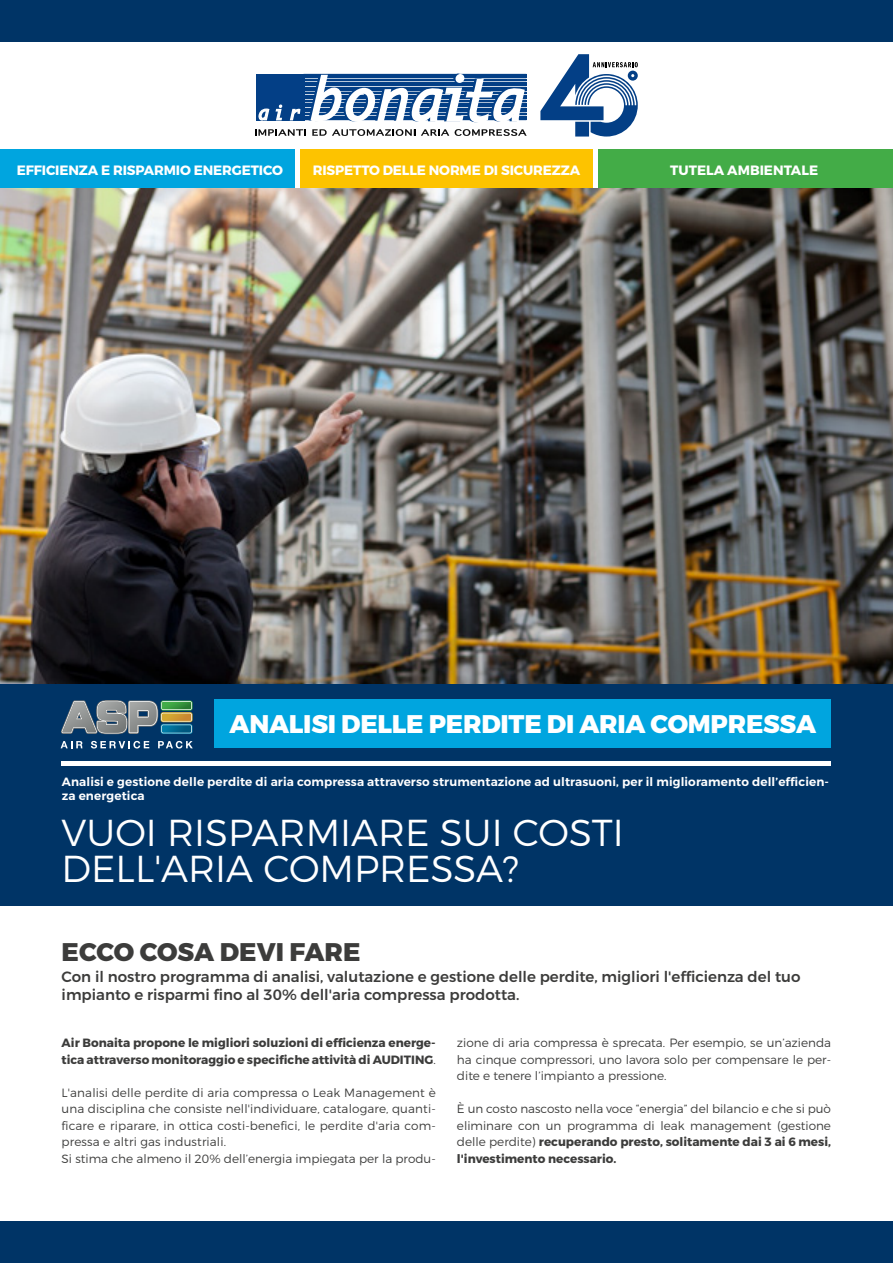
<style>
.page{position:relative;width:893px;height:1263px;background:#fff}
.page>*{position:absolute;margin:0;border:0;box-sizing:border-box;transform-origin:0 0}
.t1{font:300 37.5px/36px "Montserrat";color:#fff}
.t2{font:800 25.5px "Montserrat";letter-spacing:-.01em;color:#fff}
.t3{font:800 25.5px "Montserrat";color:#3c3c3b}
.t4{font:500 15px/18px "Montserrat";color:#3c3c3b}
.t5{font:700 13.5px "Montserrat";letter-spacing:-.01em;color:#fff}
.t6{font:300 12px/16.5px "Montserrat";letter-spacing:.01em;color:#3c3c3b;text-align:justify}
.t7{font:600 12px/14.4px "Montserrat";letter-spacing:.01em;color:#fff}
.t8{font:700 12px/16.5px "Montserrat";color:#3c3c3b}
.s1{font-weight:300}
.s2{font-weight:700}
</style>
<div class="page">
<img style="left:0;top:188px;width:893px;height:496px">
<div style="left:0;top:684px;width:893px;height:222px;background:#003466"></div>
<div style="left:215px;top:699px;width:616px;height:49px;background:#00a5df"></div>
<div style="left:0;top:1221px;width:893px;height:42px;background:#003466"></div>
<hr style="left:62px;top:762px;width:769px;height:4px;background:#fff">
<div style="left:0;top:150px;width:298px;height:38px;background:#00a5df"></div>
<div style="left:298px;top:150px;width:297px;height:38px;background:#fdc300"></div>
<div style="left:595px;top:150px;width:298px;height:38px;background:#43ac47"></div>
<hr style="left:296px;top:150px;width:4px;height:38px;background:#fff">
<hr style="left:593px;top:150px;width:4px;height:38px;background:#fff">
<svg style="left:61px;top:700px;width:132px;height:34px"></svg>
<svg style="left:61px;top:741px;width:22px;height:7px"></svg>
<svg style="left:91px;top:741px;width:58px;height:7px"></svg>
<svg style="left:158px;top:741px;width:35px;height:7px"></svg>
<div style="left:0;top:0;width:893px;height:41px;background:#003466"></div>
<svg style="left:255px;top:74px;width:272px;height:62px"></svg>
<svg style="left:540px;top:54px;width:98px;height:83px"></svg>
<p class="t5" style="left:17px;top:162px;width:268px">EFFICIENZA E RISPARMIO ENERGETICO</p>
<p class="t5" style="left:313px;top:162px;width:269px">RISPETTO DELLE NORME DI SICUREZZA</p>
<p class="t5" style="left:670px;top:162px;width:149px">TUTELA AMBIENTALE</p>
<h2 class="t2" style="left:230px;top:708px;width:588px">ANALISI DELLE PERDITE DI ARIA COMPRESSA</h2>
<p class="t7" style="left:62px;top:774px;width:769px">Analisi e gestione delle perdite di aria compressa attraverso strumentazione ad ultrasuoni, per il miglioramento dell’efficien&shy;za energetica</p>
<h1 class="t1" style="left:62px;top:814px;width:564px">VUOI RISPARMIARE SUI COSTI<br>DELL'ARIA COMPRESSA?</h1>
<h2 class="t3" style="left:62px;top:936px;width:300px">ECCO COSA DEVI FARE</h2>
<p class="t4" style="left:62px;top:968px;width:740px">Con il nostro programma di analisi, valutazione e gestione delle perdite, migliori l'efficienza del tuo impianto e risparmi fino al 30% dell'aria compressa prodotta.</p>
<p class="t8" style="left:62px;top:1035px;width:376px">Air Bonaita propone le migliori soluzioni di efficienza energe&shy;tica attraverso monitoraggio e specifiche attività di AUDITING<span class="s1">.</span></p>
<p class="t6" style="left:62px;top:1084px;width:376px;text-align:left">L'analisi delle perdite di aria compressa o Leak Management è una disciplina che consiste nell'individuare, catalogare, quanti&shy;ficare e riparare, in ottica costi-benefici, le perdite d'aria com&shy;pressa e altri gas industriali.<br>Si stima che almeno il 20% dell’energia impiegata per la produ-</p>
<p class="t6" style="left:457px;top:1034px;width:376px">zione di aria compressa è sprecata. Per esempio, se un’azienda ha cinque compressori, uno lavora solo per compensare le per&shy;dite e tenere l’impianto a pressione.</p>
<p class="t6" style="left:457px;top:1100px;width:376px">È un costo nascosto nella voce “energia” del bilancio e che si può eliminare con un programma di leak management (gestione delle perdite) <span class="s2">recuperando presto, solitamente dai 3 ai 6 mesi, l'investimento necessario.</span></p>
</div>
